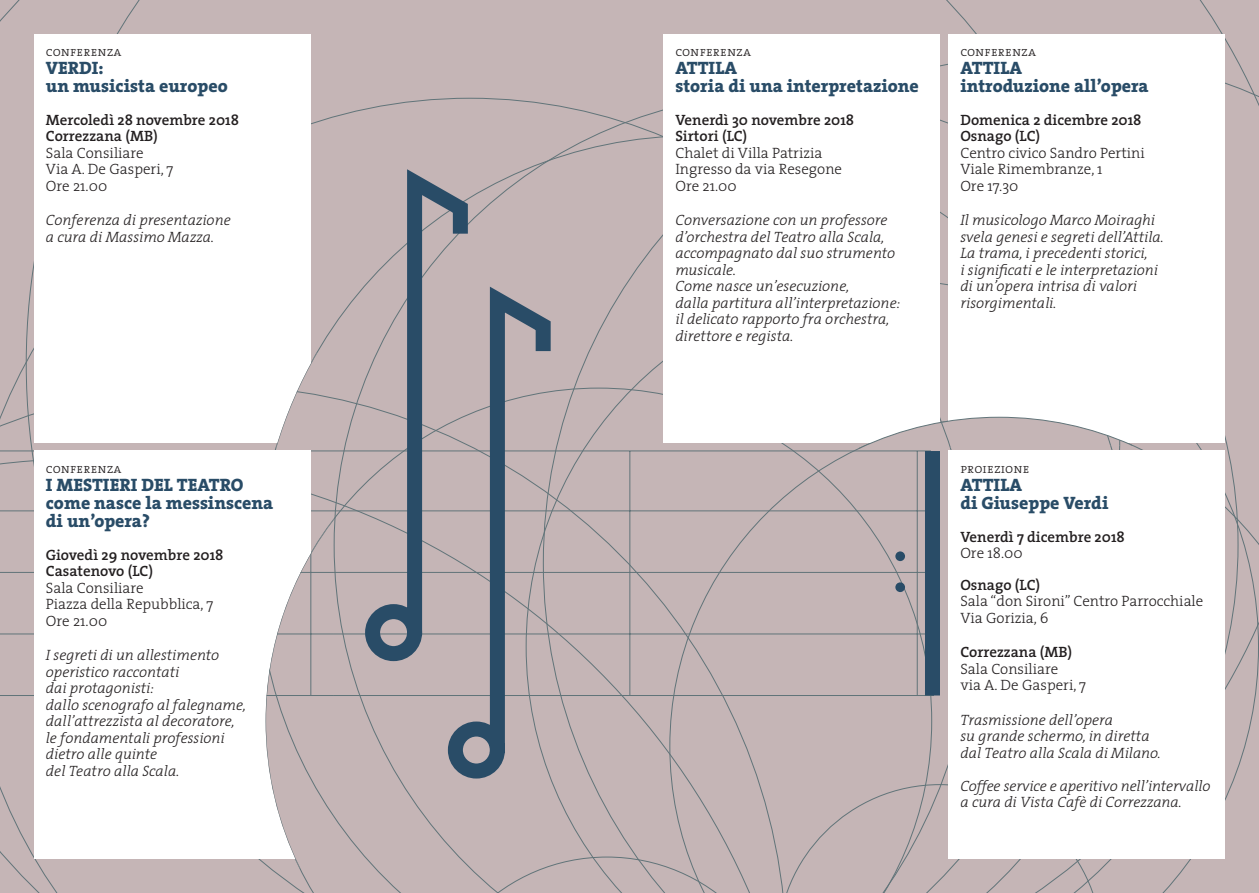
<style>
.page{position:relative;width:1259px;height:893px;background:#fff}
.page>*{position:absolute;margin:0;border:0;box-sizing:border-box;transform-origin:0 0}
.t1{font:800 18px/18px "The Serif";color:#294c67}
.t2{font:italic 300 15px/16.5px "The Serif";color:#231f20}
.t3{font:300 15px/16.5px "The Serif";color:#231f20}
.t4{font:600 15px/16.5px "The Serif";color:#231f20}
.t5{font:13.5px "The Serif Light Caps";color:#231f20}
</style>
<div class="page">
<div style="left:26px;top:0;width:1233px;height:417px;background:#c5b5b6"></div>
<div style="left:975px;top:280px;width:283px;height:613px;background:#c5b5b6"></div>
<div style="left:0;top:98px;width:975px;height:795px;background:#c5b5b6"></div>
<div style="left:787px;top:442px;width:145px;height:451px;background:#c5b5b6"></div>
<div style="left:787px;top:458px;width:22px;height:435px;background:#c5b5b6"></div>
<div style="left:0;top:385px;width:787px;height:508px;background:#c5b5b6"></div>
<hr style="left:0;top:511px;width:934px;height:1px;background:#617479">
<hr style="left:0;top:572px;width:934px;height:1px;background:#617479">
<hr style="left:0;top:634px;width:934px;height:1px;background:#617479">
<hr style="left:0;top:695px;width:934px;height:1px;background:#617479">
<hr style="left:0;top:451px;width:931px;height:1px;background:#617479">
<hr style="left:629px;top:451px;width:1px;height:244px;background:#617479">
<hr style="left:917px;top:451px;width:1px;height:244px;background:#617479">
<div style="left:925px;top:451px;width:15px;height:244px;background:#294c67"></div>
<div style="left:895px;top:551px;width:10px;height:10px;background:#294c67;border-radius:50%"></div>
<div style="left:895px;top:582px;width:10px;height:10px;background:#294c67;border-radius:50%"></div>
<svg style="left:357px;top:156px;width:201px;height:363px;background:#aca4a9"></svg>
<div style="left:34px;top:34px;width:276px;height:408px;background:#fff"></div>
<div style="left:34px;top:451px;width:276px;height:408px;background:#fff"></div>
<div style="left:663px;top:34px;width:277px;height:408px;background:#fff"></div>
<div style="left:948px;top:34px;width:277px;height:408px;background:#fff"></div>
<div style="left:948px;top:451px;width:277px;height:408px;background:#fff"></div>
<svg style="left:858px;top:417px;width:274px;height:32px"></svg>
<svg style="left:265px;top:519px;width:521px;height:374px;background:#b9adaf"></svg>
<svg style="left:265px;top:519px;width:70px;height:348px"></svg>
<hr style="left:265px;top:572px;width:69px;height:1px;background:#617479">
<hr style="left:265px;top:634px;width:69px;height:1px;background:#617479">
<hr style="left:265px;top:695px;width:69px;height:1px;background:#617479">
<hr style="left:265px;top:519px;width:69px;height:1px;background:#617479">
<hr style="left:607px;top:519px;width:1px;height:176px;background:#617479">
<hr style="left:310px;top:519px;width:1px;height:176px;background:#617479">
<svg style="left:276px;top:353px;width:41px;height:94px"></svg>
<p class="t5" style="left:46px;top:40px;width:77px">conferenza</p>
<p class="t1" style="left:46px;top:58px;width:183px">VERDI:<br>un musicista europeo</p>
<p class="t4" style="left:46px;top:111px;width:195px">Mercoledì 28 novembre 2018<br>Correzzana (MB)</p>
<p class="t3" style="left:46px;top:144px;width:129px">Sala Consiliare<br>Via A. De Gasperi, 7<br>Ore 21.00</p>
<p class="t2" style="left:46px;top:211px;width:186px">Conferenza di presentazione a cura di Massimo Mazza.</p>
<p class="t5" style="left:46px;top:457px;width:77px">conferenza</p>
<p class="t1" style="left:46px;top:475px;width:229px">I MESTIERI DEL TEATRO come nasce la messinscena di un’opera?</p>
<p class="t4" style="left:46px;top:546px;width:179px">Giovedì 29 novembre 2018<br>Casatenovo (LC)</p>
<p class="t3" style="left:46px;top:579px;width:169px">Sala Consiliare<br>Piazza della Repubblica, 7<br>Ore 21.00</p>
<p class="t2" style="left:46px;top:646px;width:202px">I segreti di un allestimento operistico raccontati<br>dai protagonisti:<br>dallo scenografo al falegname, dall’attrezzista al decoratore, le fondamentali professioni dietro alle quinte<br>del Teatro alla Scala.</p>
<p class="t5" style="left:675px;top:40px;width:77px">conferenza</p>
<p class="t1" style="left:675px;top:58px;width:245px">ATTILA<br>storia di una interpretazione</p>
<p class="t4" style="left:675px;top:111px;width:180px">Venerdì 30 novembre 2018<br>Sirtori (LC)</p>
<p class="t3" style="left:675px;top:144px;width:168px">Chalet di Villa Patrizia<br>Ingresso da via Resegone<br>Ore 21.00</p>
<p class="t2" style="left:675px;top:211px;width:226px">Conversazione con un professore d’orchestra del Teatro alla Scala, accompagnato dal suo strumento musicale.<br>Come nasce un’esecuzione,<br>dalla partitura all’interpretazione: il delicato rapporto fra orchestra, direttore e regista.</p>
<p class="t5" style="left:960px;top:40px;width:77px">conferenza</p>
<p class="t1" style="left:960px;top:58px;width:190px">ATTILA<br>introduzione all’opera</p>
<p class="t4" style="left:960px;top:111px;width:183px">Domenica 2 dicembre 2018<br>Osnago (LC)</p>
<p class="t3" style="left:960px;top:144px;width:186px">Centro civico Sandro Pertini<br>Viale Rimembranze, 1<br>Ore 17.30</p>
<p class="t2" style="left:960px;top:211px;width:205px">Il musicologo Marco Moiraghi svela genesi e segreti dell’Attila.<br>La trama, i precedenti storici,<br>i significati e le interpretazioni di un’opera intrisa di valori risorgimentali.</p>
<p class="t5" style="left:960px;top:457px;width:71px">proiezione</p>
<p class="t1" style="left:960px;top:475px;width:150px">ATTILA<br>di Giuseppe Verdi</p>
<p class="t4" style="left:960px;top:528px;width:166px">Venerdì 7 dicembre 2018</p>
<p class="t3" style="left:960px;top:544px;width:64px">Ore 18.00</p>
<p class="t4" style="left:960px;top:576px;width:81px">Osnago (LC)</p>
<p class="t3" style="left:960px;top:592px;width:244px">Sala “don Sironi” Centro Parrocchiale<br>Via Gorizia, 6</p>
<p class="t4" style="left:960px;top:643px;width:113px">Correzzana (MB)</p>
<p class="t3" style="left:960px;top:660px;width:127px">Sala Consiliare<br>via A. De Gasperi, 7</p>
<p class="t2" style="left:960px;top:711px;width:202px">Trasmissione dell’opera<br>su grande schermo, in diretta dal Teatro alla Scala di Milano.</p>
<p class="t2" style="left:960px;top:777px;width:252px">Coffee service e aperitivo nell’intervallo a cura di Vista Cafè di Correzzana.</p>
</div>
